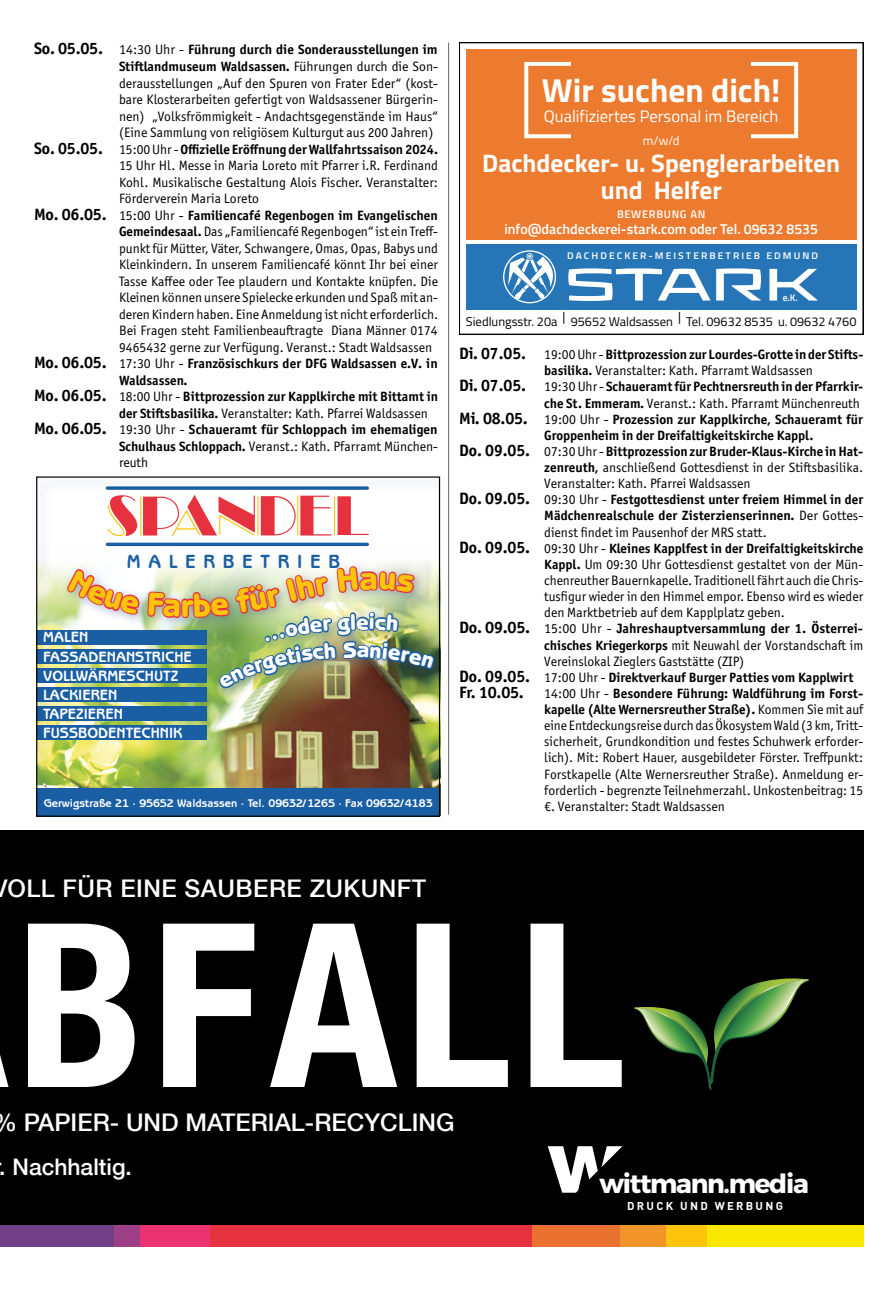
<style>
.page{position:relative;width:893px;height:1289px;background:#fff}
.page>*{position:absolute;margin:0;border:0;box-sizing:border-box;transform-origin:0 0}
.t1{font:228.6px "Helvetica Neue LT 77 Bold Cond";letter-spacing:.035em;color:#fff}
.t2{font:700 52.8px "Aviano Future";letter-spacing:-.02em;color:#fff}
.t3{font:700 33.3px "Cairo";color:#fff}
.t4{font:800 33px "Benguiat Gothic";color:#fdc40c}
.t5{font:700 26.4px "Alexandria";letter-spacing:-.05em;color:#fff}
.t6{font:700 25.35px/26.8px "Cairo";color:#fff;text-align:center}
.t7{font:500 24.3px "Helvetica Neue LT 65";color:#fff}
.t8{font:500 24.3px "Helvetica Neue LT 65";letter-spacing:.02em;color:#fff}
.t9{font:500 22.8px "Helvetica Neue LT 65";color:#fff}
.t10{font:800 22.5px "Benguiat Gothic";color:#fff}
.t11{font:700 19.2px "Benguiat Gothic";letter-spacing:.4em;color:#1a5ea4}
.t12{font:16.65px "Cairo";color:#fff}
.t13{font:700 15px/19.2px "Benguiat Gothic";color:#fff}
.t14{font:600 14.25px "Cairo";color:#fff}
.t15{font:13.65px/16.5px "Officina Sans ITC Pro";color:#000;text-align:justify}
.t16{font:700 13.5px/16.5px "Officina Sans ITC Pro";color:#000;text-align:right}
.t17{font:13.5px "Officina Sans ITC Pro";color:#000}
.t18{font:12.6px "Cairo";color:#000}
.t19{font:12.6px "Cairo";color:#fff}
.t20{font:700 11.25px "Benguiat Gothic";color:#fff}
.t21{font:700 11.25px "DIN Pro";letter-spacing:.2em;color:#fff}
.t22{font:600 11.1px "Cairo";letter-spacing:.06em;color:#fff}
.t23{font:600 9.6px "Cairo";letter-spacing:.2em;color:#fff;scale:1.07 1}
.t24{font:600 9.6px "Cairo";letter-spacing:.2em;color:#fff}
.s1{font-size:16.5px}
.s2{font-weight:400;font-size:13.65px}
.s3{font-weight:700;font-size:13.5px}
.s4{font-weight:700}
</style>
<div class="page">
<div style="left:0;top:829px;width:863px;height:417px;background:#000"></div>
<svg style="left:548px;top:1146px;width:74px;height:46px"></svg>
<div style="left:699px;top:1225px;width:164px;height:21px;background:#f9e700"></div>
<div style="left:664px;top:1225px;width:43px;height:21px;background:#fdc40c"></div>
<div style="left:476px;top:1225px;width:190px;height:21px;background:#f1952a"></div>
<div style="left:114px;top:1225px;width:26px;height:21px;background:#9e3e87"></div>
<div style="left:532px;top:1225px;width:87px;height:21px;background:#ea7231"></div>
<div style="left:0;top:1225px;width:114px;height:21px;background:#714087"></div>
<div style="left:210px;top:1225px;width:322px;height:21px;background:#e6323e"></div>
<div style="left:140px;top:1225px;width:70px;height:21px;background:#ec3372"></div>
<svg style="left:634px;top:978px;width:175px;height:112px"></svg>
<hr style="left:448px;top:43px;width:1px;height:771px;background:#6a6864">
<div style="left:466px;top:244px;width:390px;height:66px;background:#2675b7"></div>
<div style="left:466px;top:49px;width:390px;height:191px;background:#ec7b30"></div>
<div style="left:524px;top:62px;width:274px;height:76px;border:4px solid #fff"></div>
<div style="left:571px;top:58px;width:180px;height:85px;background:#ec7b30"></div>
<svg style="left:503px;top:250px;width:53px;height:53px"></svg>
<div style="left:36px;top:476px;width:404px;height:340px;background:#314a89;opacity:.35"></div>
<div style="left:36px;top:476px;width:404px;height:340px;border:1px solid #000"></div>
<img style="left:65px;top:495px;width:372px;height:311px">
<p class="t16" style="left:34px;top:42px;width:405px"><span class="s1">So. 05.05.</span> <span class="s2">14:30 Uhr -</span> Führung durch die Sonderausstellungen im<br>Stiftlandmuseum Waldsassen. <span class="s2">Führungen durch die Son-</span></p>
<p class="t15" style="left:119px;top:75px;width:320px">derausstellungen „Auf den Spuren von Frater Eder“ (kost&shy;bare Klosterarbeiten gefertigt von Waldsassener Bürgerin&shy;nen) „Volksfrömmigkeit - Andachtsgegenstände im Haus“ (Eine Sammlung von religiösem Kulturgut aus 200 Jahren)</p>
<p class="t16" style="left:34px;top:141px;width:406px"><span class="s1">So. 05.05.</span> <span class="s2">15:00 Uhr -</span> Offizielle Eröffnung der Wallfahrtssaison 2024.</p>
<p class="t15" style="left:119px;top:157px;width:320px">15 Uhr Hl. Messe in Maria Loreto mit Pfarrer i.R. Ferdinand Kohl. Musikalische Gestaltung Alois Fischer. Veranstalter:<br>Förderverein Maria Loreto</p>
<p class="t16" style="left:34px;top:207px;width:405px"><span class="s1">Mo. 06.05.</span> <span class="s2">15:00 Uhr -</span> Familiencafé Regenbogen im Evangelischen</p>
<p class="t15" style="left:119px;top:223px;width:320px"><span class="s3">Gemeindesaal.</span> Das „Familiencafé Regenbogen“ ist ein Treff&shy;punkt für Mütter, Väter, Schwangere, Omas, Opas, Babys und Kleinkindern. In unserem Familiencafé könnt Ihr bei einer Tasse Kaffee oder Tee plaudern und Kontakte knüpfen. Die Kleinen können unsere Spielecke erkunden und Spaß mit an&shy;deren Kindern haben. Eine Anmeldung ist nicht erforderlich.<br>Bei Fragen steht Familienbeauftragte Diana Männer 0174<br>9465432 gerne zur Verfügung. Veranst.: Stadt Waldsassen</p>
<p class="t16" style="left:34px;top:355px;width:405px"><span class="s1">Mo. 06.05.</span> <span class="s2">17:30 Uhr -</span> Französischkurs der DFG Waldsassen e.V. in</p>
<p class="t16" style="left:119px;top:372px;width:70px">Waldsassen.</p>
<p class="t16" style="left:34px;top:388px;width:405px"><span class="s1">Mo. 06.05.</span> <span class="s2">18:00 Uhr -</span> Bittprozession zur Kapplkirche mit Bittamt in</p>
<p class="t15" style="left:119px;top:405px;width:310px"><span class="s3">der Stiftsbasilika.</span> Veranstalter: Kath. Pfarrei Waldsassen</p>
<p class="t16" style="left:34px;top:421px;width:405px"><span class="s1">Mo. 06.05.</span> <span class="s2">19:30 Uhr -</span> Schaueramt für Schloppach im ehemaligen</p>
<p class="t15" style="left:119px;top:438px;width:320px"><span class="s3">Schulhaus Schloppach.</span> Veranst.: Kath. Pfarramt München&shy;reuth</p>
<h3 class="t11" style="left:127px;top:550px;width:215px">MALERBETRIEB</h3>
<h3 class="t4" style="left:180px;top:586px;width:14px">r</h3>
<p class="t13" style="left:43px;top:627px;width:150px">MALEN<br>FASSADENANSTRICHE<br>VOLLWÄRMESCHUTZ<br>LACKIEREN<br>TAPEZIEREN<br>FUSSBODENTECHNIK</p>
<h3 class="t10" style="left:356px;top:608px;width:14px">e</h3>
<p class="t20" style="left:44px;top:796px;width:390px">Gerwigstraße 21 · 95652 Waldsassen · Tel. 09632/1265 · Fax 09632/4183</p>
<h3 class="t3" style="left:542px;top:63px;width:240px">Wir suchen dich!</h3>
<p class="t12" style="left:544px;top:103px;width:236px">Qualifiziertes Personal im Bereich</p>
<p class="t19" style="left:643px;top:132px;width:38px">m/w/d</p>
<h3 class="t6" style="left:482px;top:150px;width:359px">Dachdecker- u. Spenglerarbeiten und Helfer</h3>
<p class="t22" style="left:617px;top:206px;width:90px">BEWERBUNG AN</p>
<p class="t14" style="left:504px;top:218px;width:315px">info@dachdeckerei-stark.com oder Tel. 09632 8535</p>
<p class="t23" style="left:567px;top:248px;width:236px">DACHDECKER-MEISTERBETRIEB EDMUND</p>
<h2 class="t2" style="left:564px;top:259px;width:256px">STARK</h2>
<p class="t24" style="left:783px;top:290px;width:17px">e.K.</p>
<p class="t18" style="left:466px;top:312px;width:392px">Siedlungsstr. 20a | 95652 Waldsassen | Tel. 09632 8535 u. 09632 4760</p>
<p class="t16" style="left:459px;top:346px;width:406px"><span class="s1">Di. 07.05.</span> <span class="s2">19:00 Uhr -</span> Bittprozession zur Lourdes-Grotte in der Stifts-</p>
<p class="t15" style="left:544px;top:362px;width:270px"><span class="s3">basilika.</span> Veranstalter: Kath. Pfarramt Waldsassen</p>
<p class="t16" style="left:459px;top:378px;width:405px"><span class="s1">Di. 07.05.</span> <span class="s2">19:30 Uhr -</span> Schaueramt für Pechtnersreuth in der Pfarrkir-</p>
<p class="t15" style="left:544px;top:394px;width:317px"><span class="s3">che St. Emmeram.</span> Veranst.: Kath. Pfarramt Münchenreuth</p>
<p class="t16" style="left:459px;top:410px;width:405px"><span class="s1">Mi. 08.05.</span> <span class="s2">19:00 Uhr -</span> Prozession zur Kapplkirche, Schaueramt für</p>
<p class="t16" style="left:544px;top:427px;width:271px">Groppenheim in der Dreifaltigkeitskirche Kappl.</p>
<p class="t16" style="left:459px;top:443px;width:405px"><span class="s1">Do. 09.05.</span> <span class="s2">07:30 Uhr -</span> Bittprozession zur Bruder-Klaus-Kirche in Hat-</p>
<p class="t17" style="left:544px;top:459px;width:320px"><span class="s4">zenreuth,</span> anschließend Gottesdienst in der Stiftsbasilika.</p>
<p class="t15" style="left:544px;top:475px;width:208px">Veranstalter: Kath. Pfarrei Waldsassen</p>
<p class="t16" style="left:459px;top:491px;width:405px"><span class="s1">Do. 09.05.</span> <span class="s2">09:30 Uhr -</span> Festgottesdienst unter freiem Himmel in der<br>Mädchenrealschule der Zisterzienserinnen. <span class="s2">Der Gottes-</span></p>
<p class="t15" style="left:544px;top:523px;width:224px">dienst findet im Pausenhof der MRS statt.</p>
<p class="t16" style="left:459px;top:539px;width:405px"><span class="s1">Do. 09.05.</span> <span class="s2">09:30 Uhr -</span> Kleines Kapplfest in der Dreifaltigkeitskirche</p>
<p class="t15" style="left:544px;top:556px;width:320px"><span class="s3">Kappl.</span> Um 09:30 Uhr Gottesdienst gestaltet von der Mün&shy;chenreuther Bauernkapelle. Traditionell fährt auch die Chris&shy;tusfigur wieder in den Himmel empor. Ebenso wird es wieder den Marktbetrieb auf dem Kapplplatz geben.</p>
<p class="t16" style="left:459px;top:620px;width:405px"><span class="s1">Do. 09.05.</span> <span class="s2">15:00 Uhr -</span> Jahreshauptversammlung der 1. Österrei-</p>
<p class="t15" style="left:544px;top:636px;width:320px"><span class="s3">chisches Kriegerkorps</span> mit Neuwahl der Vorstandschaft im<br>Vereinslokal Zieglers Gaststätte (ZIP)</p>
<p class="t16" style="left:459px;top:668px;width:396px"><span class="s1">Do. 09.05.</span> <span class="s2">17:00 Uhr -</span> Direktverkauf Burger Patties vom Kapplwirt</p>
<p class="t16" style="left:459px;top:685px;width:405px"><span class="s1">Fr. 10.05.</span> <span class="s2">14:00 Uhr -</span> Besondere Führung: Waldführung im Forst-</p>
<p class="t16" style="left:544px;top:701px;width:320px">kapelle (Alte Wernersreuther Straße). <span class="s2">Kommen Sie mit auf</span></p>
<p class="t15" style="left:544px;top:717px;width:320px">eine Entdeckungsreise durch das Ökosystem Wald (3 km, Tritt&shy;sicherheit, Grundkondition und festes Schuhwerk erforder&shy;lich). Mit: Robert Hauer, ausgebildeter Förster. Treffpunkt:<br>Forstkapelle (Alte Wernersreuther Straße). Anmeldung er&shy;forderlich - begrenzte Teilnehmerzahl. Unkostenbeitrag: 15 €. Veranstalter: Stadt Waldsassen</p>
<h3 class="t8" style="left:8px;top:877px;width:420px">OLL FÜR EINE SAUBERE ZUKUNFT</h3>
<h1 class="t1" style="left:17px;top:867px;width:610px">BFALL</h1>
<h3 class="t7" style="left:-7px;top:1111px;width:463px">% PAPIER- UND MATERIAL-RECYCLING</h3>
<h3 class="t9" style="left:0;top:1156px;width:134px">. Nachhaltig.</h3>
<h3 class="t5" style="left:599px;top:1168px;width:211px">wittmann.media</h3>
<p class="t21" style="left:627px;top:1196px;width:157px">DRUCK UND WERBUNG</p>
</div>
